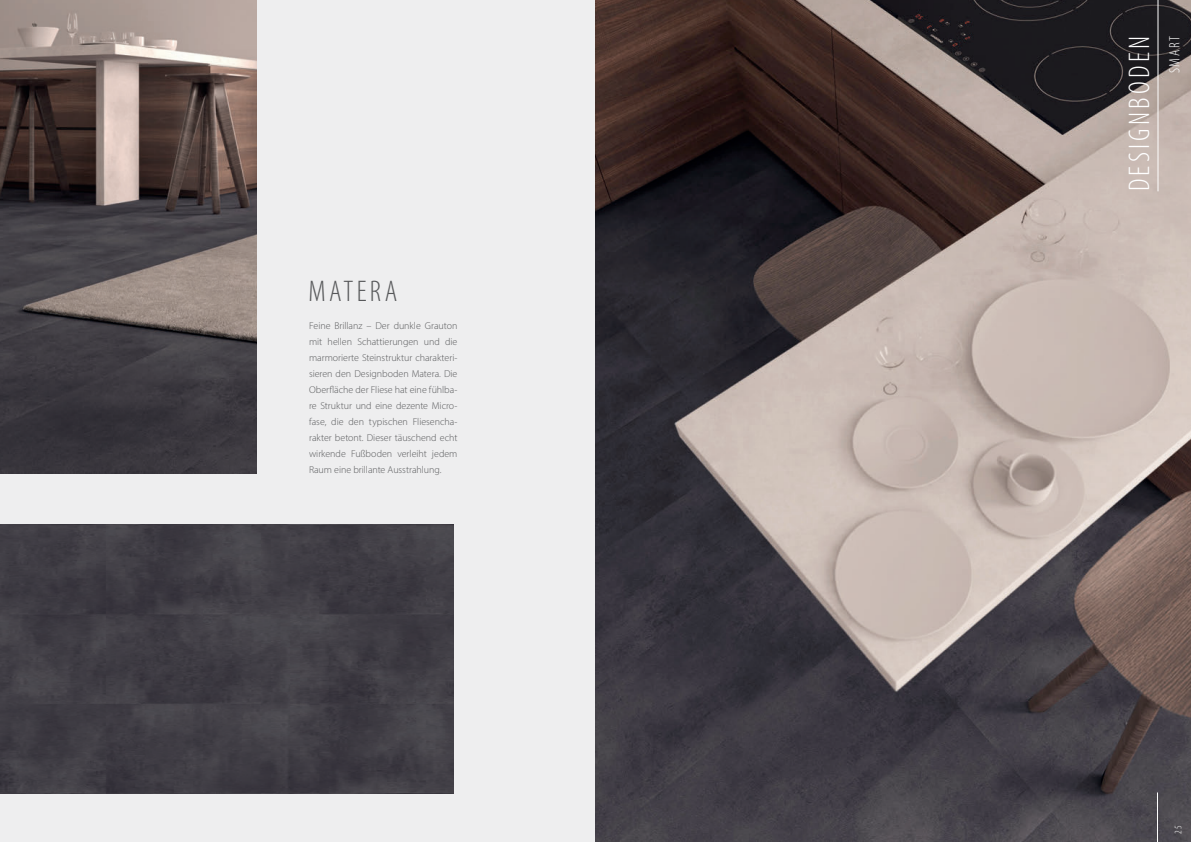
<style>
.page{position:relative;width:1191px;height:842px;background:#eeeeef}
.page>*{position:absolute;margin:0;border:0;box-sizing:border-box;transform-origin:0 0}
.t1{font:300 condensed 30px "Myriad Pro";letter-spacing:.105em;color:#fff}
.t2{font:300 condensed 30px "Myriad Pro";letter-spacing:.11em;color:#57585a}
.t3{font:300 condensed 15px "Myriad Pro";letter-spacing:.11em;color:#fff}
.t4{font:300 10px/16px "Myriad Pro";letter-spacing:-.005em;color:#57585a;text-align:justify}
.t5{font:300 condensed 10px "Myriad Pro";color:#fff}
</style>
<div class="page">
<img style="left:0;top:0;width:256px;height:473px">
<img style="left:0;top:524px;width:454px;height:270px">
<img style="left:595px;top:0;width:596px;height:842px">
<hr style="left:1157px;top:792px;width:1px;height:50px;background:#fff">
<hr style="left:1157px;top:0;width:1px;height:191px;background:#fff">
<h1 class="t2" style="left:308px;top:273px;width:91px">MATERA</h1>
<p class="t4" style="left:309px;top:318px;width:150px">Feine Brillanz – Der dunkle Grauton mit hellen Schattierungen und die marmorierte Steinstruktur charakteri&shy;sieren den Designboden Matera. Die Oberfläche der Fliese hat eine fühlba&shy;re Struktur und eine dezente Micro&shy;fase, die den typischen Fliesencha&shy;rakter betont. Dieser täuschend echt wirkende Fußboden verleiht jedem Raum eine brillante Ausstrahlung.</p>
<h1 class="t1" style="left:1121px;top:191px;width:156px;rotate:-90deg">DESIGNBODEN</h1>
<h2 class="t3" style="left:1165px;top:73px;width:39px;rotate:-90deg">SMART</h2>
<p class="t5" style="left:1172px;top:833px;width:10px;rotate:-90deg">25</p>
</div>
